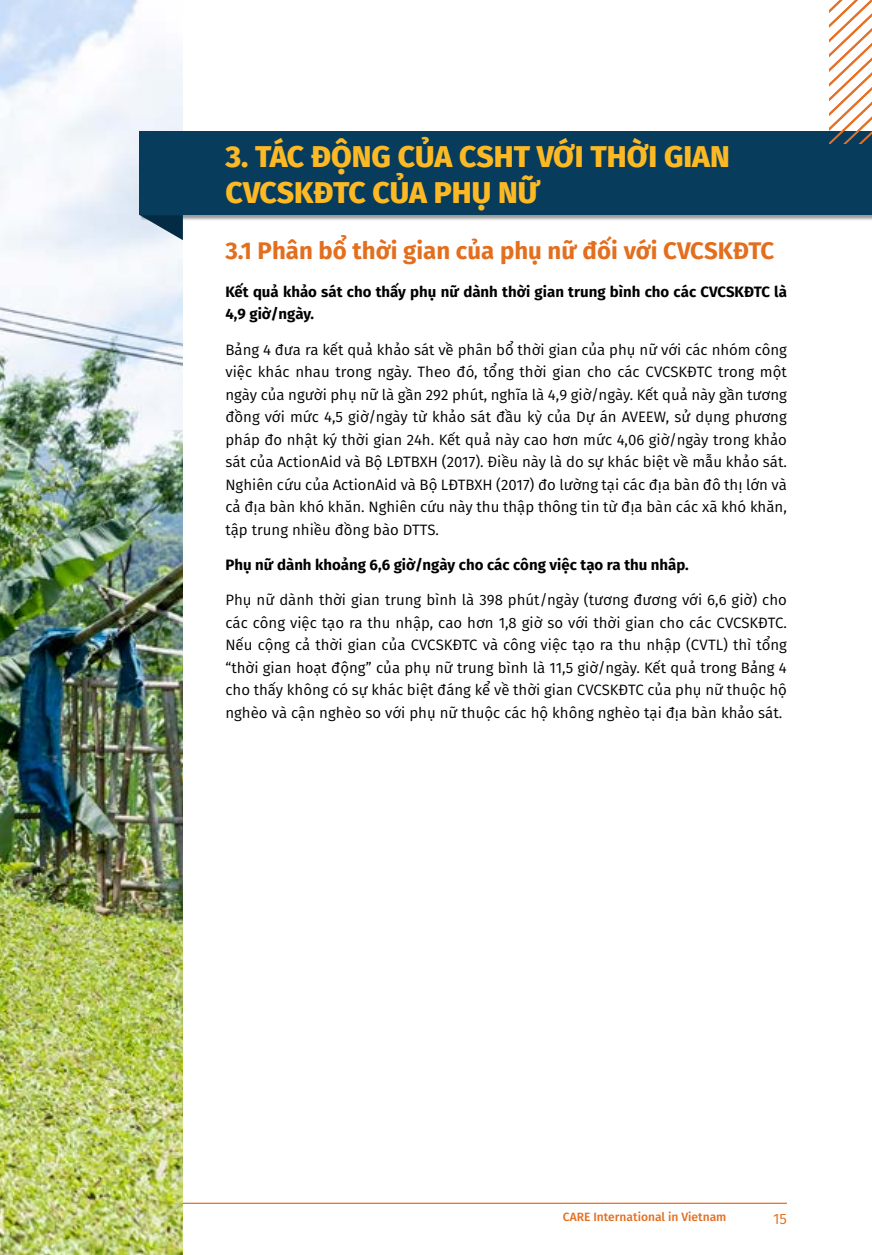
<style>
.page{position:relative;width:872px;height:1255px;background:#fff}
.page>*{position:absolute;margin:0;border:0;box-sizing:border-box;transform-origin:0 0}
.t1{font:800 30px/36px "Fira Sans";color:#fdb924}
.t2{font:700 24px "Fira Sans";color:#e36e1e}
.t3{font:15px/22.5px "Fira Sans";color:#000;text-align:justify}
.t4{font:700 15px/22.5px "Fira Sans";color:#000}
.t5{font:15px "Fira Sans";color:#e36e1e}
.t6{font:500 12px "Fira Sans";color:#e36e1e}
</style>
<div class="page">
<hr style="left:85px;top:1202px;width:702px;height:1px;background:#e47126">
<img style="left:0;top:0;width:183px;height:1254px">
<div style="left:140px;top:132px;width:732px;height:89px;background:#000;opacity:.4"></div>
<div style="left:140px;top:132px;width:732px;height:83px;background:#073c5c"></div>
<svg style="left:140px;top:215px;width:43px;height:25px"></svg>
<svg style="left:829px;top:0;width:43px;height:144px"></svg>
<h1 class="t1" style="left:225px;top:136px;width:506px">3. TÁC ĐỘNG CỦA CSHT VỚI THỜI GIAN<br>CVCSKĐTC CỦA PHỤ NỮ</h1>
<h2 class="t2" style="left:225px;top:231px;width:550px">3.1 Phân bổ thời gian của phụ nữ đối với CVCSKĐTC</h2>
<p class="t4" style="left:225px;top:279px;width:563px">Kết quả khảo sát cho thấy phụ nữ dành thời gian trung bình cho các CVCSKĐTC là<br>4,9 giờ/ngày.</p>
<p class="t3" style="left:225px;top:338px;width:563px">Bảng 4 đưa ra kết quả khảo sát về phân bổ thời gian của phụ nữ với các nhóm công việc khác nhau trong ngày. Theo đó, tổng thời gian cho các CVCSKĐTC trong một ngày của người phụ nữ là gần 292 phút, nghĩa là 4,9 giờ/ngày. Kết quả này gần tương đồng với mức 4,5 giờ/ngày từ khảo sát đầu kỳ của Dự án AVEEW, sử dụng phương pháp đo nhật ký thời gian 24h. Kết quả này cao hơn mức 4,06 giờ/ngày trong khảo sát của ActionAid và Bộ LĐTBXH (2017). Điều này là do sự khác biệt về mẫu khảo sát.<br>Nghiên cứu của ActionAid và Bộ LĐTBXH (2017) đo lường tại các địa bàn đô thị lớn và cả địa bàn khó khăn. Nghiên cứu này thu thập thông tin từ địa bàn các xã khó khăn, tập trung nhiều đồng bào DTTS.</p>
<p class="t4" style="left:225px;top:552px;width:465px">Phụ nữ dành khoảng 6,6 giờ/ngày cho các công việc tạo ra thu nhâp.</p>
<p class="t3" style="left:225px;top:588px;width:563px">Phụ nữ dành thời gian trung bình là 398 phút/ngày (tương đương với 6,6 giờ) cho các công việc tạo ra thu nhập, cao hơn 1,8 giờ so với thời gian cho các CVCSKĐTC.<br>Nếu cộng cả thời gian của CVCSKĐTC và công việc tạo ra thu nhập (CVTL) thì tổng “thời gian hoạt động” của phụ nữ trung bình là 11,5 giờ/ngày. Kết quả trong Bảng 4 cho thấy không có sự khác biệt đáng kể về thời gian CVCSKĐTC của phụ nữ thuộc hộ nghèo và cận nghèo so với phụ nữ thuộc các hộ không nghèo tại địa bàn khảo sát.</p>
<p class="t6" style="left:563px;top:1207px;width:165px">CARE International in Vietnam</p>
<p class="t5" style="left:773px;top:1207px;width:15px">15</p>
</div>
